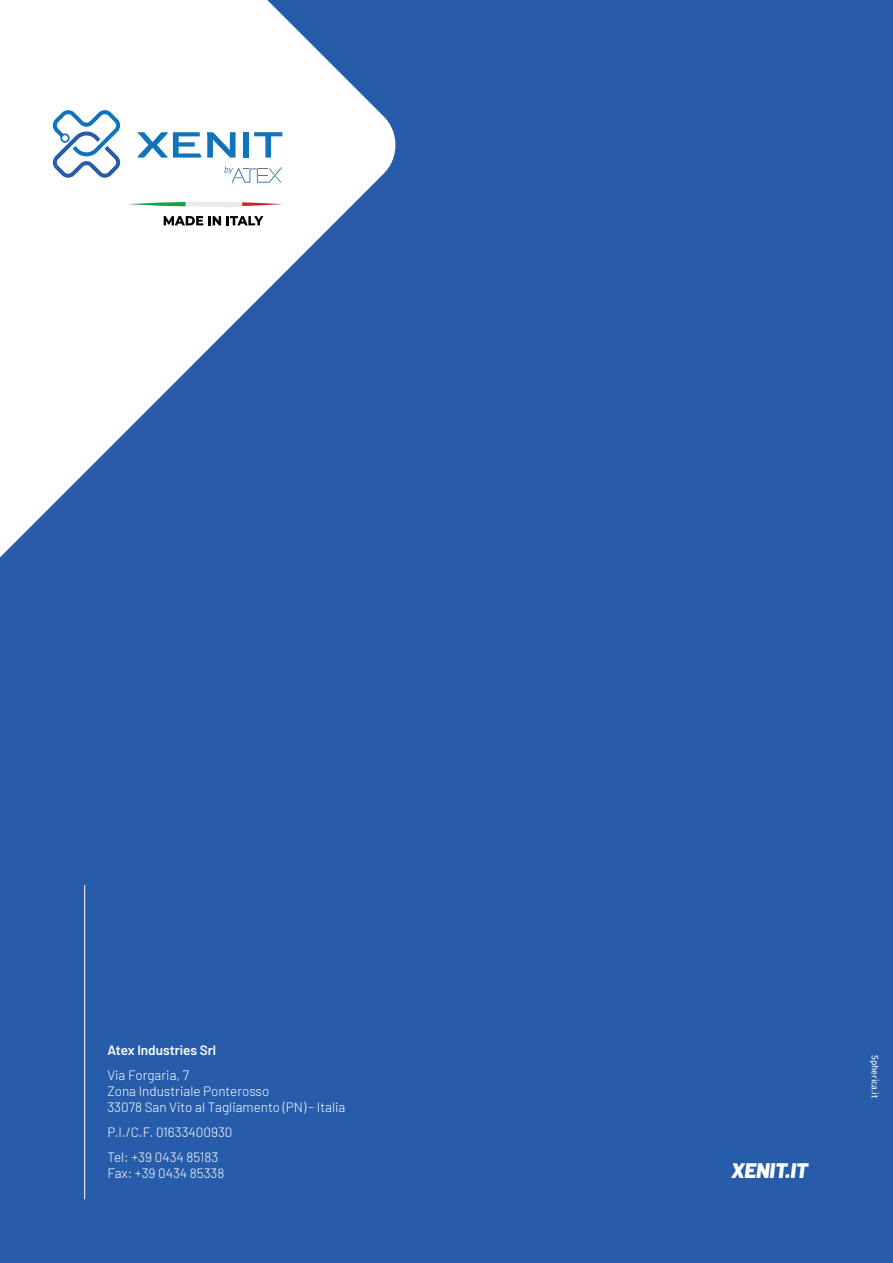
<style>
.page{position:relative;width:893px;height:1263px;background:#275caa}
.page>*{position:absolute;margin:0;border:0;box-sizing:border-box;transform-origin:0 0}
.t1{font:italic 900 21px "Barlow";color:#fff}
.t2{font:300 13.5px/16.2px "Barlow";color:#fff}
.t3{font:600 13.5px "Barlow";color:#fff}
.t4{font:9px "Fira Sans";color:#fff}
</style>
<div class="page">
<svg style="left:0;top:0;width:396px;height:558px;fill:#fff"></svg>
<hr style="left:84px;top:885px;width:1px;height:314px;background:#fff">
<svg style="left:137px;top:132px;width:99px;height:26px;background:#94c0e0"></svg>
<div style="left:243px;top:132px;width:6px;height:26px;background:#1074bc"></div>
<svg style="left:254px;top:132px;width:28px;height:26px"></svg>
<svg style="left:53px;top:109px;width:67px;height:70px;background:#bfd4e9"></svg>
<div style="left:61px;top:134px;width:8px;height:8px;background:#fff;border-radius:50%"></div>
<div style="left:60px;top:133px;width:10px;height:10px;border:2px solid #1074bc;border-radius:50%"></div>
<svg style="left:164px;top:216px;width:57px;height:9px"></svg>
<svg style="left:227px;top:216px;width:36px;height:9px"></svg>
<svg style="left:222px;top:165px;width:60px;height:18px"></svg>
<svg style="left:129px;top:202px;width:153px;height:5px"></svg>
<p class="t3" style="left:107px;top:1040px;width:110px">Atex Industries Srl</p>
<p class="t2" style="left:107px;top:1066px;width:240px">Via Forgaria, 7<br>Zona Industriale Ponterosso<br>33078 San Vito al Tagliamento (PN) - Italia</p>
<p class="t2" style="left:107px;top:1119px;width:127px;line-height:24.8px">P.I./C.F. 01633400930<br>Tel: +39 0434 85183</p>
<p class="t2" style="left:107px;top:1164px;width:119px">Fax: +39 0434 85338</p>
<h1 class="t1" style="left:731px;top:1154px;width:78px">XENIT.IT</h1>
<p class="t4" style="left:882px;top:1054px;width:45px;rotate:90deg">Spherica.it</p>
</div>
